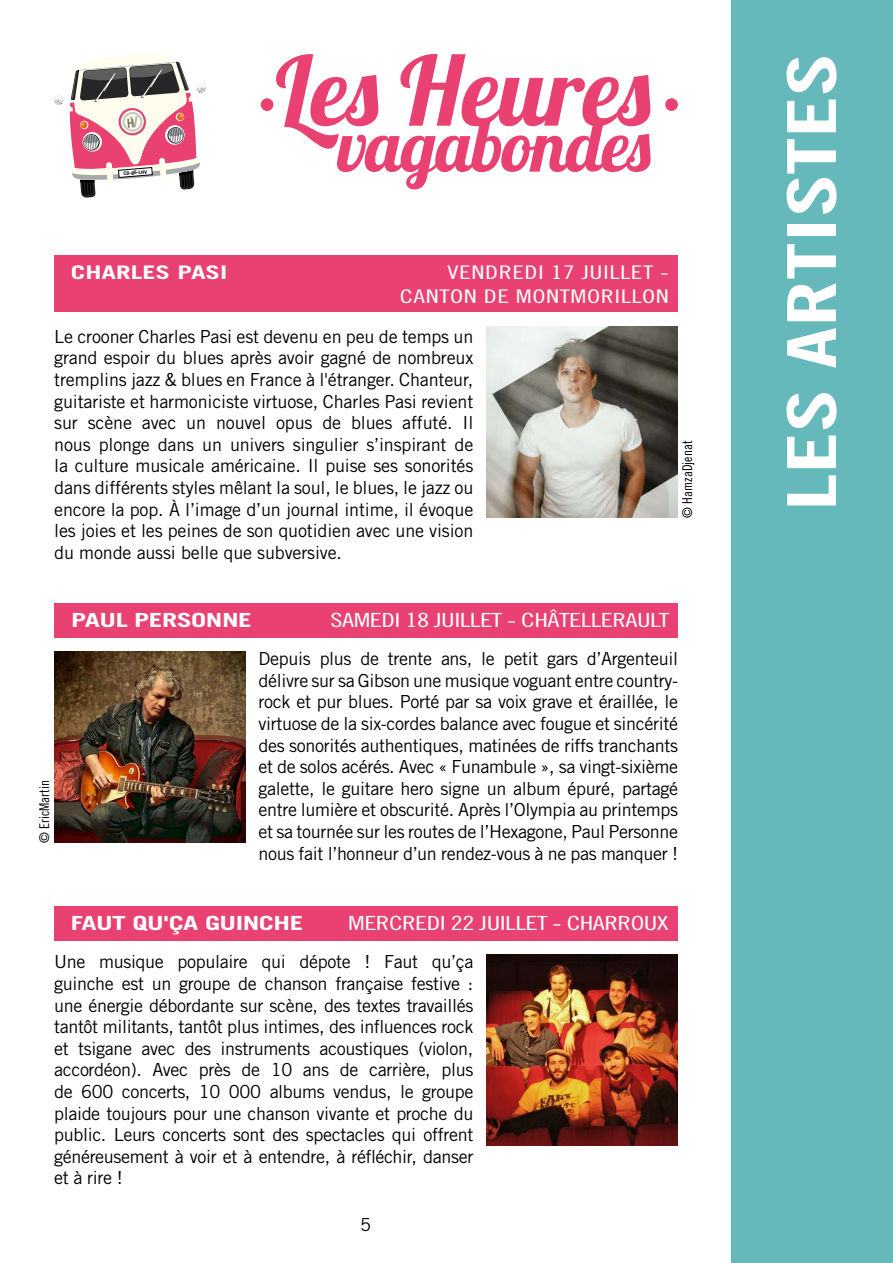
<style>
.page{position:relative;width:893px;height:1263px;background:#fff}
.page>*{position:absolute;margin:0;border:0;box-sizing:border-box;transform-origin:0 0}
.t1{font:67.5px "Trade Gothic Bold Cond Twenty";color:#fff;scale:1.4 1}
.t2{font:19.5px "Trade Gothic Cond Eighteen";letter-spacing:-.02em;color:#fff;scale:1.4 1}
.t3{font:700 19.5px "Trade Gothic";letter-spacing:-.02em;color:#fff;scale:1.4 1}
.t4{font:18.75px/24px "Trade Gothic Cond Eighteen";letter-spacing:.02em;color:#fff;text-align:right;scale:1.4 1}
.t5{font:700 18.75px "Trade Gothic";color:#fff;scale:1.4 1}
.t6{font:18px/21.6px "Trade Gothic";letter-spacing:-.02em;color:#000;text-align:justify}
.t7{font:13.5px "Trade Gothic Cond Eighteen";color:#000}
.t8{font:700 4.8px "Trade Gothic";color:#000;scale:1.07 1}
</style>
<div class="page">
<div style="left:731px;top:0;width:162px;height:1263px;background:#66b9bb"></div>
<img style="left:486px;top:326px;width:191px;height:191px">
<div style="left:54px;top:255px;width:623px;height:57px;background:#e94272"></div>
<img style="left:486px;top:954px;width:191px;height:192px">
<div style="left:54px;top:906px;width:623px;height:34px;background:#e94272"></div>
<img style="left:54px;top:651px;width:192px;height:191px">
<div style="left:54px;top:603px;width:624px;height:34px;background:#e94272"></div>
<div style="left:261px;top:98px;width:12px;height:13px;background:#e94272;border-radius:50%"></div>
<div style="left:665px;top:98px;width:13px;height:13px;background:#e94272;border-radius:50%"></div>
<svg style="left:276px;top:54px;width:375px;height:135px"></svg>
<div style="left:196px;top:84px;width:10px;height:9px;background:#dbdddf;border-radius:50%"></div>
<svg style="left:54px;top:54px;width:151px;height:144px"></svg>
<p class="t8" style="left:123px;top:171px;width:23px;rotate:-5deg">CD-86-LHV</p>
<p class="t5" style="left:71px;top:260px;width:113px">CHARLES PASI</p>
<p class="t4" style="left:400px;top:260px;width:194px">VENDREDI 17 JUILLET -<br>CANTON DE MONTMORILLON</p>
<p class="t6" style="left:54px;top:325px;width:421px">Le crooner Charles Pasi est devenu en peu de temps un grand espoir du blues après avoir gagné de nombreux tremplins jazz &amp; blues en France à l'étranger. Chanteur, guitariste et harmoniciste virtuose, Charles Pasi revient sur scène avec un nouvel opus de blues affuté. Il nous plonge dans un univers singulier s’inspirant de la culture musicale américaine. Il puise ses sonorités dans différents styles mêlant la soul, le blues, le jazz ou encore la pop. À l’image d’un journal intime, il évoque les joies et les peines de son quotidien avec une vision du monde aussi belle que subversive.</p>
<p class="t7" style="left:679px;top:517px;width:78px;rotate:-90deg">© HamzaDjenat</p>
<p class="t3" style="left:71px;top:608px;width:130px">PAUL PERSONNE</p>
<p class="t2" style="left:331px;top:608px;width:244px">SAMEDI 18 JUILLET - CHÂTELLERAULT</p>
<p class="t7" style="left:36px;top:842px;width:64px;rotate:-90deg">© EricMartin</p>
<p class="t6" style="left:259px;top:648px;width:421px">Depuis plus de trente ans, le petit gars d’Argenteuil délivre sur sa Gibson une musique voguant entre country&shy;rock et pur blues. Porté par sa voix grave et éraillée, le virtuose de la six-cordes balance avec fougue et sincérité des sonorités authentiques, matinées de riffs tranchants et de solos acérés. Avec « Funambule », sa vingt-sixième galette, le guitare hero signe un album épuré, partagé entre lumière et obscurité. Après l’Olympia au printemps et sa tournée sur les routes de l’Hexagone, Paul Personne nous fait l’honneur d’un rendez-vous à ne pas manquer !</p>
<p class="t3" style="left:71px;top:911px;width:168px">FAUT QU'ÇA GUINCHE</p>
<p class="t2" style="left:348px;top:911px;width:231px">MERCREDI 22 JUILLET - CHARROUX</p>
<p class="t6" style="left:54px;top:951px;width:421px">Une musique populaire qui dépote ! Faut qu’ça guinche est un groupe de chanson française festive : une énergie débordante sur scène, des textes travaillés tantôt militants, tantôt plus intimes, des influences rock et tsigane avec des instruments acoustiques (violon, accordéon). Avec près de 10 ans de carrière, plus de 600 concerts, 10 000 albums vendus, le groupe plaide toujours pour une chanson vivante et proche du public. Leurs concerts sont des spectacles qui offrent généreusement à voir et à entendre, à réfléchir, danser et à rire !</p>
<p class="t6" style="left:360px;top:1214px;width:12px">5</p>
<h1 class="t1" style="left:771px;top:511px;width:328px;rotate:-90deg">LES ARTISTES</h1>
</div>
